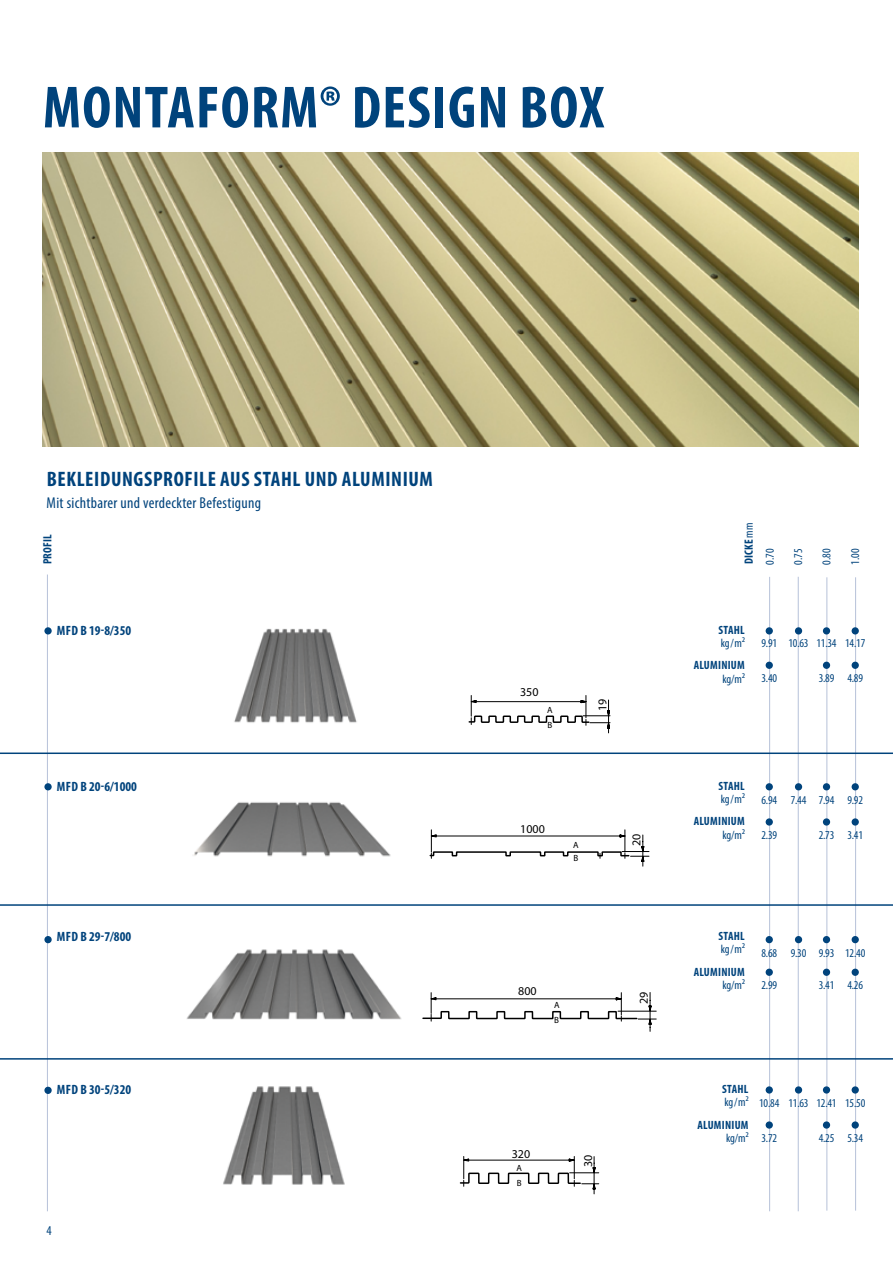
<style>
.page{position:relative;width:893px;height:1263px;background:#fff}
.page>*{position:absolute;margin:0;border:0;box-sizing:border-box;transform-origin:0 0}
.D_Titel{font:700 condensed 60px "Myriad Pro";letter-spacing:.02em;color:#00437c}
.D_Untertitel{font:700 condensed 21px "Myriad Pro";letter-spacing:.03em;color:#00437c}
.D_Einleitung{font:condensed 15.75px "Myriad Pro";letter-spacing:.02em;color:#00437c}
.D_Lauftext_Titel{font:700 condensed 13.5px "Myriad Pro";color:#00437c}
.t1{font:condensed 13.5px "Myriad Pro";color:#00437c}
.Zahlen{font:condensed 12px "Myriad Pro";letter-spacing:-.015em;color:#00437c}
.D_Stahl_und_Aluminiu{font:700 condensed 12px "Myriad Pro";letter-spacing:.02em;color:#00437c}
.kg_m2{font:condensed 12px "Myriad Pro";letter-spacing:-.01em;color:#00437c}
.Ausmessung{font:12px "Myriad Pro";color:#000}
.D_Achsenbeschriftung{font:condensed 12px "Myriad Pro";color:#00437c}
.D_Achsentitel{font:700 condensed 12px "Myriad Pro";letter-spacing:.02em;color:#00437c}
.Ausmessung-2{font:9px "Myriad Pro";color:#000}
.s1{font-weight:400}
</style>
<div class="page">
<img style="left:43px;top:153px;width:816px;height:293px">
<img style="left:234px;top:628px;width:123px;height:95px">
<img style="left:193px;top:802px;width:198px;height:55px">
<img style="left:186px;top:949px;width:216px;height:71px">
<img style="left:223px;top:1086px;width:122px;height:99px">
<svg style="left:429px;top:830px;width:220px;height:36px"></svg>
<svg style="left:422px;top:992px;width:234px;height:39px"></svg>
<svg style="left:468px;top:695px;width:142px;height:38px"></svg>
<svg style="left:459px;top:1156px;width:140px;height:38px"></svg>
<hr style="left:47px;top:574px;width:1px;height:637px;background:#b6c1d9">
<hr style="left:826px;top:577px;width:1px;height:633px;background:#b6c1d9">
<hr style="left:855px;top:577px;width:1px;height:633px;background:#b6c1d9">
<hr style="left:769px;top:577px;width:1px;height:634px;background:#b6c1d9">
<hr style="left:798px;top:577px;width:1px;height:634px;background:#b6c1d9">
<hr style="left:0;top:1058px;width:893px;height:1px;background:#00437c">
<hr style="left:0;top:752px;width:893px;height:2px;background:#00437c">
<hr style="left:0;top:904px;width:893px;height:2px;background:#00437c">
<div style="left:44px;top:627px;width:8px;height:7px;border:2px solid #00437c;border-radius:50%"></div>
<div style="left:44px;top:783px;width:8px;height:7px;border:2px solid #00437c;border-radius:50%"></div>
<div style="left:44px;top:936px;width:8px;height:7px;border:2px solid #00437c;border-radius:50%"></div>
<div style="left:44px;top:1087px;width:8px;height:7px;border:2px solid #00437c;border-radius:50%"></div>
<div style="left:823px;top:627px;width:7px;height:7px;border:2px solid #00437c;border-radius:50%"></div>
<div style="left:852px;top:627px;width:7px;height:7px;border:2px solid #00437c;border-radius:50%"></div>
<div style="left:766px;top:627px;width:7px;height:7px;border:2px solid #00437c;border-radius:50%"></div>
<div style="left:795px;top:627px;width:7px;height:7px;border:2px solid #00437c;border-radius:50%"></div>
<div style="left:852px;top:662px;width:7px;height:7px;border:2px solid #00437c;border-radius:50%"></div>
<div style="left:823px;top:662px;width:7px;height:7px;border:2px solid #00437c;border-radius:50%"></div>
<div style="left:766px;top:662px;width:7px;height:7px;border:2px solid #00437c;border-radius:50%"></div>
<div style="left:852px;top:783px;width:7px;height:7px;border:2px solid #00437c;border-radius:50%"></div>
<div style="left:823px;top:783px;width:7px;height:7px;border:2px solid #00437c;border-radius:50%"></div>
<div style="left:766px;top:783px;width:7px;height:7px;border:2px solid #00437c;border-radius:50%"></div>
<div style="left:795px;top:783px;width:7px;height:7px;border:2px solid #00437c;border-radius:50%"></div>
<div style="left:852px;top:818px;width:7px;height:8px;border:2px solid #00437c;border-radius:50%"></div>
<div style="left:823px;top:818px;width:7px;height:8px;border:2px solid #00437c;border-radius:50%"></div>
<div style="left:766px;top:818px;width:7px;height:8px;border:2px solid #00437c;border-radius:50%"></div>
<div style="left:823px;top:936px;width:7px;height:7px;border:2px solid #00437c;border-radius:50%"></div>
<div style="left:852px;top:936px;width:7px;height:7px;border:2px solid #00437c;border-radius:50%"></div>
<div style="left:766px;top:936px;width:7px;height:7px;border:2px solid #00437c;border-radius:50%"></div>
<div style="left:795px;top:936px;width:7px;height:7px;border:2px solid #00437c;border-radius:50%"></div>
<div style="left:852px;top:969px;width:7px;height:7px;border:2px solid #00437c;border-radius:50%"></div>
<div style="left:823px;top:969px;width:7px;height:7px;border:2px solid #00437c;border-radius:50%"></div>
<div style="left:766px;top:969px;width:7px;height:7px;border:2px solid #00437c;border-radius:50%"></div>
<div style="left:823px;top:1086px;width:7px;height:7px;border:2px solid #00437c;border-radius:50%"></div>
<div style="left:852px;top:1086px;width:7px;height:7px;border:2px solid #00437c;border-radius:50%"></div>
<div style="left:766px;top:1086px;width:7px;height:7px;border:2px solid #00437c;border-radius:50%"></div>
<div style="left:795px;top:1086px;width:7px;height:7px;border:2px solid #00437c;border-radius:50%"></div>
<div style="left:823px;top:1121px;width:7px;height:8px;border:2px solid #00437c;border-radius:50%"></div>
<div style="left:852px;top:1121px;width:7px;height:8px;border:2px solid #00437c;border-radius:50%"></div>
<div style="left:766px;top:1121px;width:7px;height:8px;border:2px solid #00437c;border-radius:50%"></div>
<p class="D_Titel" style="left:43px;top:70px;width:563px">MONTAFORM® DESIGN BOX</p>
<p class="D_Untertitel" style="left:47px;top:466px;width:388px">BEKLEIDUNGSPROFILE AUS STAHL UND ALUMINIUM</p>
<p class="D_Einleitung" style="left:47px;top:493px;width:216px">Mit sichtbarer und verdeckter Befestigung</p>
<p class="D_Achsentitel" style="left:40px;top:564px;width:32px;rotate:-90deg">PROFIL</p>
<p class="D_Lauftext_Titel" style="left:57px;top:622px;width:76px">MFD B 19-8/350</p>
<p class="D_Lauftext_Titel" style="left:57px;top:778px;width:82px">MFD B 20-6/1000</p>
<p class="D_Lauftext_Titel" style="left:57px;top:928px;width:76px">MFD B 29-7/800</p>
<p class="D_Lauftext_Titel" style="left:57px;top:1081px;width:76px">MFD B 30-5/320</p>
<p class="t1" style="left:47px;top:1222px;width:7px">4</p>
<p class="Ausmessung" style="left:520px;top:685px;width:20px">350</p>
<p class="Ausmessung-2" style="left:547px;top:705px;width:7px">A</p>
<p class="Ausmessung-2" style="left:547px;top:719px;width:6px">B</p>
<p class="Ausmessung" style="left:595px;top:711px;width:14px;rotate:-90deg">19</p>
<p class="Ausmessung" style="left:520px;top:821px;width:26px">1000</p>
<p class="Ausmessung-2" style="left:573px;top:839px;width:7px">A</p>
<p class="Ausmessung-2" style="left:573px;top:852px;width:6px">B</p>
<p class="Ausmessung" style="left:629px;top:846px;width:14px;rotate:-90deg">20</p>
<p class="Ausmessung" style="left:518px;top:983px;width:20px">800</p>
<p class="Ausmessung-2" style="left:554px;top:1000px;width:7px">A</p>
<p class="Ausmessung-2" style="left:554px;top:1015px;width:6px">B</p>
<p class="Ausmessung" style="left:636px;top:1004px;width:14px;rotate:-90deg">29</p>
<p class="Ausmessung" style="left:512px;top:1146px;width:20px">320</p>
<p class="Ausmessung-2" style="left:516px;top:1162px;width:7px">A</p>
<p class="Ausmessung-2" style="left:517px;top:1177px;width:6px">B</p>
<p class="Ausmessung" style="left:581px;top:1167px;width:14px;rotate:-90deg">30</p>
<p class="D_Achsentitel" style="left:741px;top:564px;width:43px;rotate:-90deg">DICKE <span class="s1">mm</span></p>
<p class="D_Achsenbeschriftung" style="left:762px;top:564px;width:18px;rotate:-90deg">0.70</p>
<p class="D_Achsenbeschriftung" style="left:791px;top:564px;width:18px;rotate:-90deg">0.75</p>
<p class="D_Achsenbeschriftung" style="left:819px;top:564px;width:18px;rotate:-90deg">0.80</p>
<p class="D_Achsenbeschriftung" style="left:848px;top:564px;width:18px;rotate:-90deg">1.00</p>
<p class="D_Stahl_und_Aluminiu" style="left:719px;top:622px;width:28px">STAHL</p>
<p class="kg_m2" style="left:721px;top:636px;width:26px">kg/m2</p>
<p class="D_Stahl_und_Aluminiu" style="left:694px;top:658px;width:53px">ALUMINIUM</p>
<p class="kg_m2" style="left:722px;top:672px;width:24px">kg/m2</p>
<p class="Zahlen" style="left:761px;top:635px;width:17px">9.91</p>
<p class="Zahlen" style="left:788px;top:635px;width:22px">10.63</p>
<p class="Zahlen" style="left:816px;top:635px;width:22px">11.34</p>
<p class="Zahlen" style="left:845px;top:635px;width:22px">14.17</p>
<p class="Zahlen" style="left:761px;top:671px;width:17px">3.40</p>
<p class="Zahlen" style="left:819px;top:671px;width:17px">3.89</p>
<p class="Zahlen" style="left:847px;top:671px;width:17px">4.89</p>
<p class="D_Stahl_und_Aluminiu" style="left:719px;top:778px;width:28px">STAHL</p>
<p class="kg_m2" style="left:721px;top:792px;width:26px">kg/m2</p>
<p class="D_Stahl_und_Aluminiu" style="left:694px;top:814px;width:53px">ALUMINIUM</p>
<p class="kg_m2" style="left:722px;top:828px;width:24px">kg/m2</p>
<p class="Zahlen" style="left:761px;top:792px;width:17px">6.94</p>
<p class="Zahlen" style="left:791px;top:792px;width:17px">7.44</p>
<p class="Zahlen" style="left:819px;top:792px;width:17px">7.94</p>
<p class="Zahlen" style="left:847px;top:792px;width:17px">9.92</p>
<p class="Zahlen" style="left:761px;top:828px;width:17px">2.39</p>
<p class="Zahlen" style="left:819px;top:828px;width:17px">2.73</p>
<p class="Zahlen" style="left:847px;top:828px;width:17px">3.41</p>
<p class="D_Stahl_und_Aluminiu" style="left:719px;top:928px;width:28px">STAHL</p>
<p class="kg_m2" style="left:721px;top:942px;width:26px">kg/m2</p>
<p class="D_Stahl_und_Aluminiu" style="left:694px;top:964px;width:53px">ALUMINIUM</p>
<p class="kg_m2" style="left:722px;top:978px;width:24px">kg/m2</p>
<p class="Zahlen" style="left:761px;top:945px;width:17px">8.68</p>
<p class="Zahlen" style="left:791px;top:945px;width:17px">9.30</p>
<p class="Zahlen" style="left:761px;top:978px;width:17px">2.99</p>
<p class="Zahlen" style="left:819px;top:945px;width:17px">9.93</p>
<p class="Zahlen" style="left:845px;top:945px;width:22px">12.40</p>
<p class="Zahlen" style="left:819px;top:978px;width:17px">3.41</p>
<p class="Zahlen" style="left:847px;top:978px;width:17px">4.26</p>
<p class="D_Stahl_und_Aluminiu" style="left:722px;top:1081px;width:28px">STAHL</p>
<p class="kg_m2" style="left:724px;top:1095px;width:26px">kg/m2</p>
<p class="D_Stahl_und_Aluminiu" style="left:697px;top:1117px;width:53px">ALUMINIUM</p>
<p class="kg_m2" style="left:726px;top:1131px;width:24px">kg/m2</p>
<p class="Zahlen" style="left:759px;top:1095px;width:22px">10.84</p>
<p class="Zahlen" style="left:788px;top:1095px;width:22px">11.63</p>
<p class="Zahlen" style="left:816px;top:1095px;width:22px">12.41</p>
<p class="Zahlen" style="left:845px;top:1095px;width:22px">15.50</p>
<p class="Zahlen" style="left:761px;top:1131px;width:17px">3.72</p>
<p class="Zahlen" style="left:819px;top:1131px;width:17px">4.25</p>
<p class="Zahlen" style="left:847px;top:1131px;width:17px">5.34</p>
</div>
